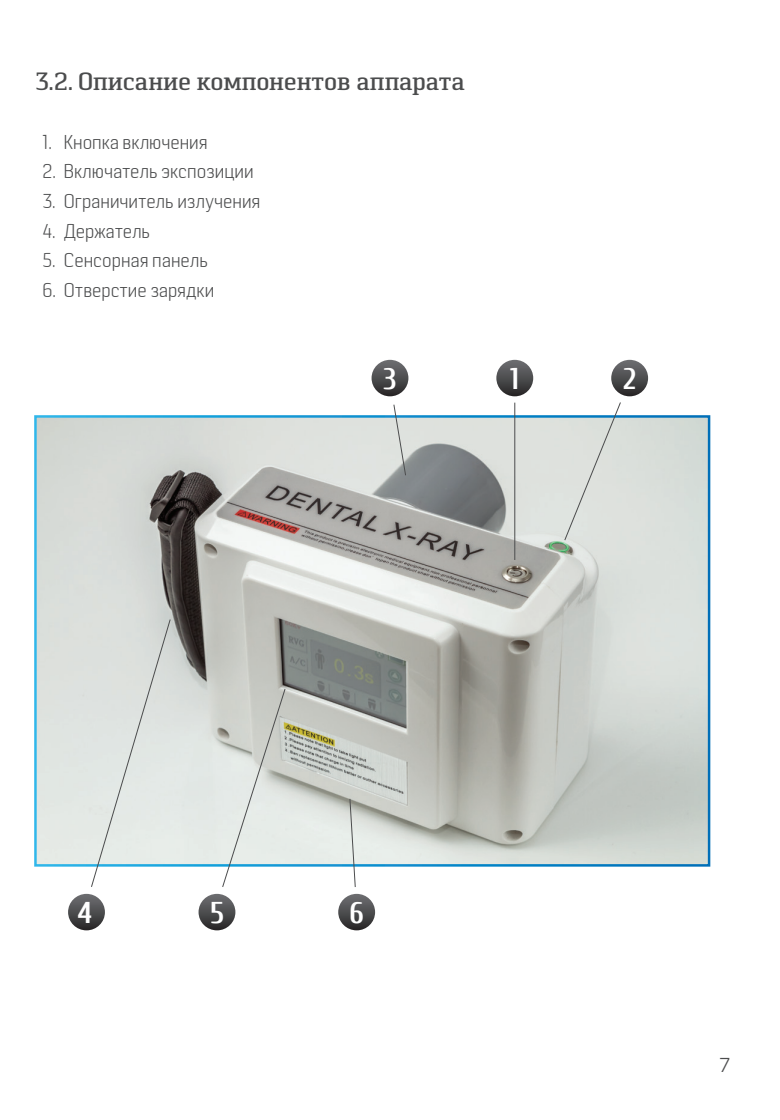
<style>
.page{position:relative;width:780px;height:1120px;background:#fff}
.page>*{position:absolute;margin:0;border:0;box-sizing:border-box;transform-origin:0 0}
.t1{font:700 30px "Cuprum";color:#fff}
.t2{font:500 25px "Pancetta Serif Pro";letter-spacing:-.005em;color:#4b4c4d}
.t3{font:300 20px "Pancetta Pro";color:#4b4c4d;scale:.9 1}
.t4{font:300 20px "SFUI Display";color:#4b4c4d}
</style>
<div class="page">
<img style="left:37px;top:418px;width:670px;height:445px">
<div style="left:496px;top:360px;width:37px;height:36px;background:linear-gradient(to bottom,#727377,#2a2829);border-radius:18px"></div>
<div style="left:611px;top:360px;width:37px;height:36px;background:linear-gradient(to bottom,#727376,#2a2829);border-radius:18px"></div>
<div style="left:371px;top:360px;width:37px;height:36px;background:linear-gradient(to bottom,#727477,#2b2929);border-radius:18px"></div>
<div style="left:68px;top:894px;width:37px;height:36px;background:linear-gradient(to bottom,#727477,#2a2828);border-radius:18px"></div>
<div style="left:198px;top:894px;width:37px;height:36px;background:linear-gradient(to bottom,#737578,#2a2829);border-radius:18px"></div>
<div style="left:338px;top:894px;width:37px;height:36px;background:linear-gradient(to bottom,#727477,#2a2828);border-radius:18px"></div>
<hr style="left:514px;top:403px;width:1px;height:157px;background:#4b4c4d">
<svg style="left:349px;top:798px;width:7px;height:89px"></svg>
<svg style="left:91px;top:619px;width:80px;height:268px;background:#dee3e1"></svg>
<svg style="left:564px;top:402px;width:57px;height:139px;background:#d9dfdc"></svg>
<svg style="left:222px;top:688px;width:64px;height:199px;background:#d8ddda"></svg>
<svg style="left:393px;top:404px;width:13px;height:72px"></svg>
<p class="t2" style="left:35px;top:67px;width:431px">3.2. Описание компонентов аппарата</p>
<p class="t3" style="left:43px;top:131px;width:185px">1. Кнопка включения</p>
<p class="t3" style="left:43px;top:160px;width:236px">2. Включатель экспозиции</p>
<p class="t3" style="left:43px;top:190px;width:243px">3. Ограничитель излучения</p>
<p class="t3" style="left:43px;top:220px;width:121px">4. Держатель</p>
<p class="t3" style="left:43px;top:249px;width:185px">5. Сенсорная панель</p>
<p class="t3" style="left:43px;top:279px;width:192px">6. Отверстие зарядки</p>
<h1 class="t1" style="left:383px;top:362px;width:15px">3</h1>
<h1 class="t1" style="left:510px;top:362px;width:11px">1</h1>
<h1 class="t1" style="left:623px;top:362px;width:14px">2</h1>
<h1 class="t1" style="left:77px;top:896px;width:16px">4</h1>
<h1 class="t1" style="left:210px;top:896px;width:15px">5</h1>
<h1 class="t1" style="left:349px;top:896px;width:16px">6</h1>
<p class="t4" style="left:719px;top:1052px;width:12px">7</p>
</div>
